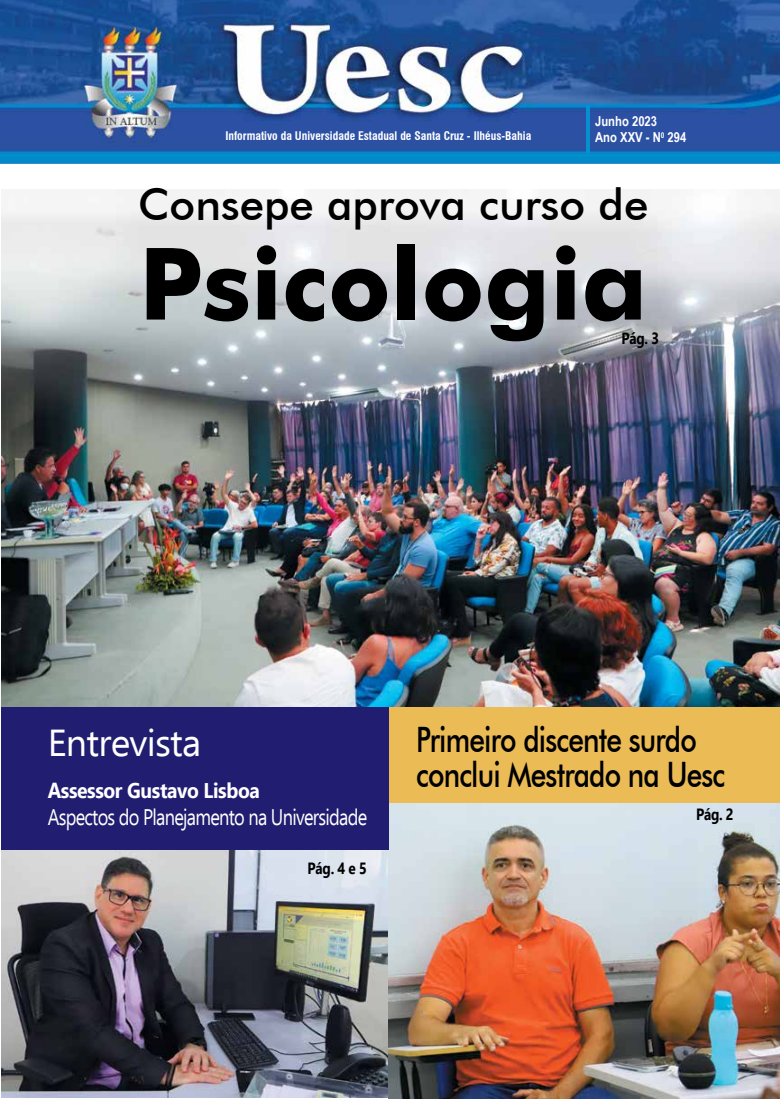
<style>
.page{position:relative;width:780px;height:1099px;background:#fff}
.page>*{position:absolute;margin:0;border:0;box-sizing:border-box;transform-origin:0 0}
.t1{font:700 100px "Futura BT";color:#000}
.t2{font:500 43.75px "Futura BT";color:#000}
.t3{font:37.5px "Ebrima";letter-spacing:-.02em;color:#fff}
.t4{font:500 35px/35px "Futura BT";letter-spacing:-.03em;color:#000;scale:.8 1}
.t5{font:22.5px "Ebrima";letter-spacing:-.04em;color:#fff;scale:.81 1}
.t6{font:700 21.25px "Ebrima";letter-spacing:-.02em;color:#fff;scale:.91 1}
.t7{font:700 16.25px "Ebrima";letter-spacing:-.02em;color:#000;scale:.83 1}
.t8{font:700 13.75px/16.5px "Arial Narrow";color:#fff}
.t9{font:700 condensed 11.62px "Swiss 721 BT";color:#fff}
</style>
<div class="page">
<img style="left:2px;top:849px;width:387px;height:248px">
<img style="left:389px;top:802px;width:390px;height:296px">
<img style="left:2px;top:189px;width:777px;height:518px">
<div style="left:389px;top:707px;width:390px;height:95px;background:#ebbb55"></div>
<div style="left:2px;top:707px;width:387px;height:142px;background:#211d70"></div>
<img style="left:0;top:0;width:780px;height:163px">
<svg style="left:585px;top:105px;width:4px;height:48px"></svg>
<p class="t9" style="left:225px;top:129px;width:307px">Informativo da Universidade Estadual de Santa Cruz - Ilhéus-Bahia</p>
<p class="t8" style="left:595px;top:112px;width:93px">Junho 2023<br>Ano XXV - N<sup>0</sup> 294</p>
<h2 class="t2" style="left:138px;top:177px;width:511px">Consepe aprova curso de</h2>
<h1 class="t1" style="left:139px;top:223px;width:510px">Psicologia</h1>
<h3 class="t7" style="left:621px;top:326px;width:47px">Pág. 3</h3>
<h3 class="t3" style="left:48px;top:715px;width:155px">Entrevista</h3>
<h3 class="t6" style="left:48px;top:773px;width:235px">Assessor Gustavo Lisboa</h3>
<h3 class="t5" style="left:48px;top:800px;width:396px">Aspectos do Planejamento na Universidade</h3>
<h3 class="t7" style="left:307px;top:855px;width:73px">Pág. 4 e 5</h3>
<h3 class="t4" style="left:416px;top:722px;width:388px">Primeiro discente surdo conclui Mestrado na Uesc</h3>
<h3 class="t7" style="left:696px;top:801px;width:47px">Pág. 2</h3>
</div>
